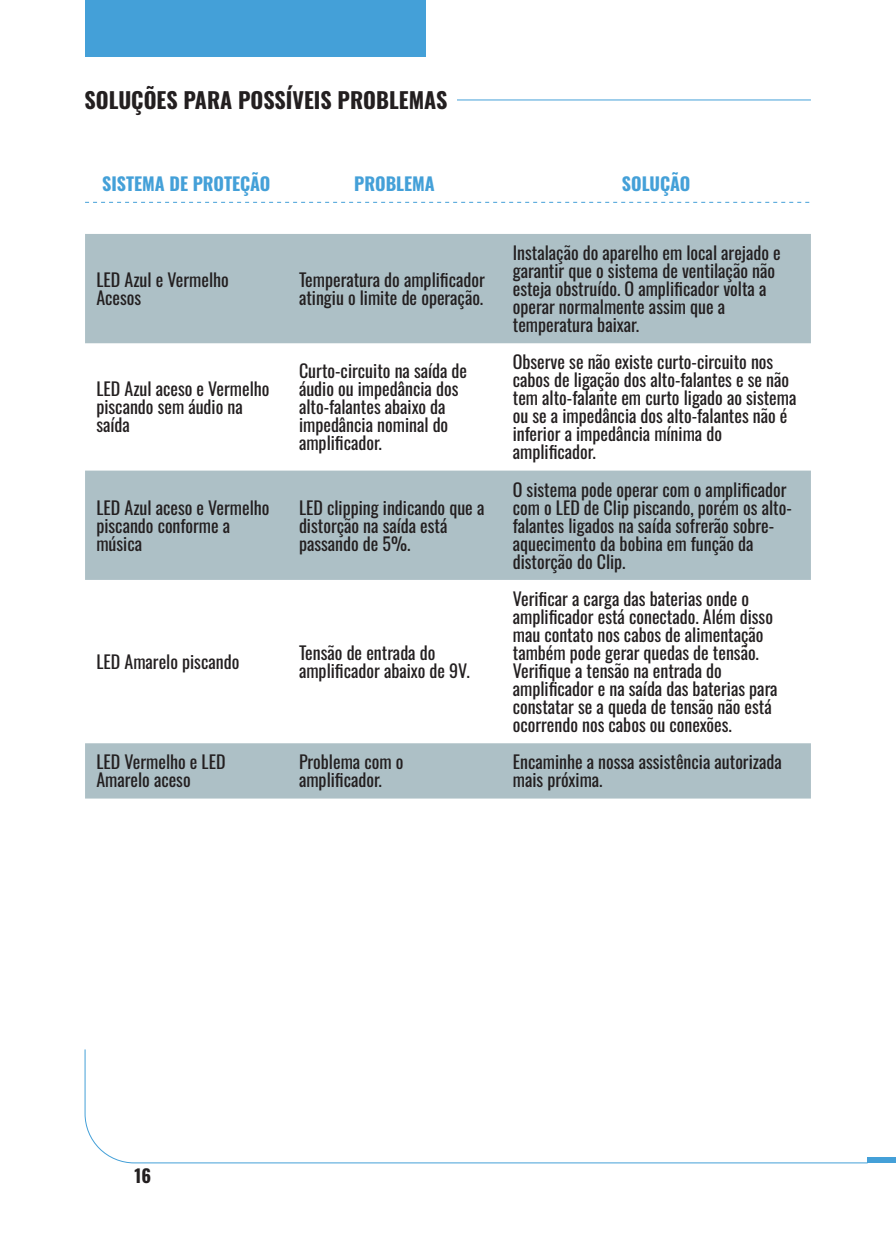
<style>
.page{position:relative;width:896px;height:1248px;background:#fff}
.page>*{position:absolute;margin:0;border:0;box-sizing:border-box;transform-origin:0 0}
.t1{font:700 22px "Oswald";color:#231f20}
.t2{font:18px/18px "Oswald";color:#231f20}
.t3{font:700 18px "Oswald";color:#44a0d8}
.t4{font:700 18px "Oswald";color:#231f20}
</style>
<div class="page">
<hr style="left:85px;top:99px;width:726px;height:1px;background:#44a0d8">
<svg style="left:84px;top:1049px;width:784px;height:114px"></svg>
<div style="left:85px;top:0;width:340px;height:57px;background:#44a0d8"></div>
<div style="left:867px;top:1157px;width:29px;height:5px;background:#44a0d8"></div>
<div style="left:85px;top:62px;width:371px;height:96px;background:#fff"></div>
<svg style="left:85px;top:234px;width:726px;height:564px"></svg>
<svg style="left:85px;top:202px;width:725px;height:1px"></svg>
<p class="t1" style="left:85px;top:82px;width:364px">SOLUÇÕES PARA POSSÍVEIS PROBLEMAS</p>
<p class="t3" style="left:102px;top:169px;width:170px">SISTEMA DE PROTEÇÃO</p>
<p class="t3" style="left:354px;top:169px;width:82px">PROBLEMA</p>
<p class="t3" style="left:622px;top:169px;width:70px">SOLUÇÃO</p>
<p class="t2" style="left:96px;top:270px;width:134px">LED Azul e Vermelho<br>Acesos</p>
<p class="t2" style="left:299px;top:270px;width:187px">Temperatura do amplificador atingiu o limite de operação.</p>
<p class="t2" style="left:513px;top:243px;width:269px">Instalação do aparelho em local arejado e garantir que o sistema de ventilação não esteja obstruído. O amplificador volta a operar normalmente assim que a temperatura baixar.</p>
<p class="t2" style="left:96px;top:379px;width:175px">LED Azul aceso e Vermelho piscando sem áudio na saída</p>
<p class="t2" style="left:299px;top:361px;width:170px">Curto-circuito na saída de áudio ou impedância dos alto-falantes abaixo da impedância nominal do amplificador.</p>
<p class="t2" style="left:513px;top:352px;width:285px">Observe se não existe curto-circuito nos cabos de ligação dos alto-falantes e se não tem alto-falante em curto ligado ao sistema ou se a impedância dos alto-falantes não é inferior a impedância mínima do amplificador.</p>
<p class="t2" style="left:96px;top:497px;width:175px">LED Azul aceso e Vermelho piscando conforme a música</p>
<p class="t2" style="left:299px;top:497px;width:187px">LED clipping indicando que a distorção na saída está passando de 5%.</p>
<p class="t2" style="left:96px;top:651px;width:144px">LED Amarelo piscando</p>
<p class="t2" style="left:299px;top:642px;width:172px">Tensão de entrada do amplificador abaixo de 9V.</p>
<p class="t2" style="left:513px;top:479px;width:280px">O sistema pode operar com o amplificador com o LED de Clip piscando, porém os alto&shy;falantes ligados na saída sofrerão sobre&shy;aquecimento da bobina em função da distorção do Clip.</p>
<p class="t2" style="left:513px;top:588px;width:266px">Verificar a carga das baterias onde o amplificador está conectado. Além disso mau contato nos cabos de alimentação também pode gerar quedas de tensão.<br>Verifique a tensão na entrada do amplificador e na saída das baterias para constatar se a queda de tensão não está ocorrendo nos cabos ou conexões.</p>
<p class="t2" style="left:96px;top:752px;width:131px">LED Vermelho e LED<br>Amarelo aceso</p>
<p class="t2" style="left:299px;top:752px;width:106px">Problema com o amplificador.</p>
<p class="t2" style="left:513px;top:752px;width:270px">Encaminhe a nossa assistência autorizada mais próxima.</p>
<p class="t4" style="left:134px;top:1161px;width:18px">16</p>
</div>
